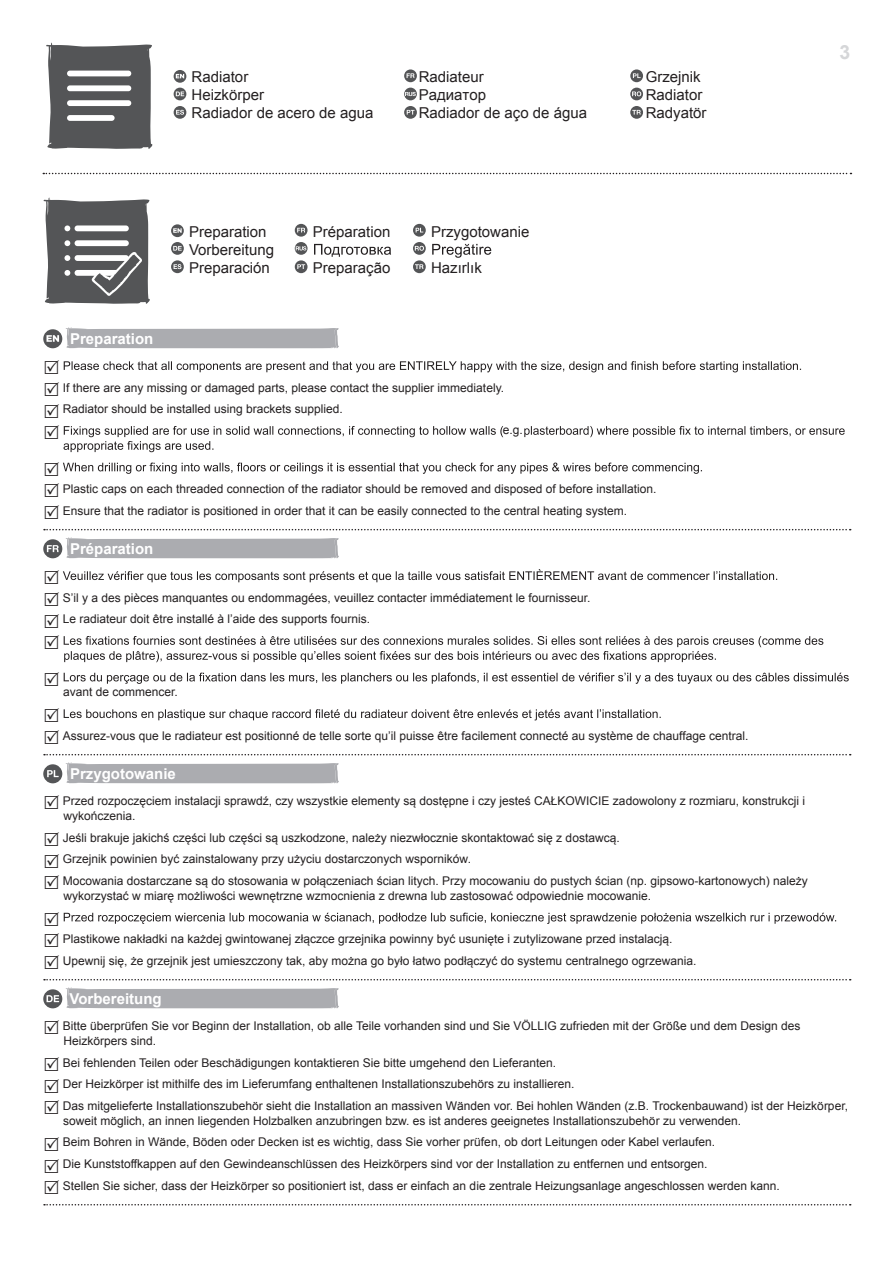
<style>
.page{position:relative;width:893px;height:1263px;background:#fff}
.page>*{position:absolute;margin:0;border:0;box-sizing:border-box;transform-origin:0 0}
.t1{font:700 19.5px "Arial";color:#d5d6d8}
.t2{font:15px/18.1px "Arial";color:#231f20}
.t3{font:700 15px "Arial";color:#fff}
.t4{font:12px/21.6px "Arial";color:#231f20}
</style>
<div class="page">
<svg style="left:314px;top:244px;width:77px;height:13px"></svg>
<svg style="left:432px;top:244px;width:59px;height:14px"></svg>
<svg style="left:413px;top:224px;width:13px;height:49px"></svg>
<svg style="left:295px;top:224px;width:13px;height:49px"></svg>
<svg style="left:171px;top:224px;width:13px;height:49px"></svg>
<svg style="left:43px;top:197px;width:107px;height:107px"></svg>
<svg style="left:44px;top:529px;width:807px;height:1px"></svg>
<svg style="left:44px;top:754px;width:807px;height:1px"></svg>
<svg style="left:44px;top:979px;width:807px;height:1px"></svg>
<svg style="left:44px;top:1204px;width:807px;height:1px"></svg>
<svg style="left:43px;top:327px;width:296px;height:21px;background:#b2b3b6"></svg>
<svg style="left:43px;top:537px;width:296px;height:21px;background:#b2b3b6"></svg>
<svg style="left:43px;top:762px;width:296px;height:21px;background:#b2b2b6"></svg>
<svg style="left:43px;top:987px;width:296px;height:21px;background:#b2b3b6"></svg>
<svg style="left:46px;top:43px;width:107px;height:106px;background:#656668"></svg>
<div style="left:67px;top:71px;width:64px;height:5px;background:#fff;border-radius:3px"></div>
<div style="left:67px;top:85px;width:64px;height:6px;background:#fff;border-radius:3px"></div>
<div style="left:67px;top:100px;width:64px;height:6px;background:#fff;border-radius:3px"></div>
<div style="left:67px;top:115px;width:48px;height:6px;background:#fff;border-radius:3px"></div>
<svg style="left:43px;top:173px;width:808px;height:1px"></svg>
<svg style="left:404px;top:106px;width:13px;height:13px"></svg>
<svg style="left:174px;top:106px;width:12px;height:13px"></svg>
<svg style="left:630px;top:88px;width:13px;height:12px"></svg>
<svg style="left:404px;top:88px;width:13px;height:12px"></svg>
<svg style="left:630px;top:106px;width:13px;height:13px"></svg>
<svg style="left:630px;top:69px;width:13px;height:13px"></svg>
<svg style="left:404px;top:69px;width:13px;height:13px"></svg>
<svg style="left:174px;top:70px;width:12px;height:30px"></svg>
<svg style="left:63px;top:361px;width:738px;height:12px"></svg>
<svg style="left:63px;top:426px;width:782px;height:26px"></svg>
<svg style="left:63px;top:462px;width:639px;height:12px"></svg>
<svg style="left:63px;top:569px;width:714px;height:14px"></svg>
<svg style="left:63px;top:636px;width:760px;height:26px"></svg>
<svg style="left:63px;top:672px;width:786px;height:12px"></svg>
<svg style="left:63px;top:709px;width:598px;height:12px"></svg>
<svg style="left:63px;top:912px;width:773px;height:12px"></svg>
<p class="t2" style="left:192px;top:68px;width:183px">Radiator<br>Heizkörper<br>Radiador de acero de agua</p>
<p class="t2" style="left:419px;top:68px;width:170px">Radiateur<br>Радиатор<br>Radiador de aço de água</p>
<p class="t2" style="left:646px;top:68px;width:62px">Grzejnik<br>Radiator<br>Radyatör</p>
<p class="t2" style="left:189px;top:222px;width:87px">Preparation<br>Vorbereitung<br>Preparación</p>
<p class="t2" style="left:313px;top:222px;width:79px">Préparation</p>
<p class="t2" style="left:313px;top:258px;width:79px">Preparação</p>
<p class="t2" style="left:431px;top:222px;width:100px">Przygotowanie</p>
<p class="t2" style="left:431px;top:258px;width:52px">Hazırlık</p>
<p class="t3" style="left:70px;top:329px;width:85px">Preparation</p>
<p class="t4" style="left:63px;top:377px;width:443px">If there are any missing or damaged parts, please contact the supplier immediately.<br>Radiator should be installed using brackets supplied.</p>
<p class="t4" style="left:503px;top:420px;width:22px">e.g.</p>
<p class="t4" style="left:63px;top:478px;width:595px">Plastic caps on each threaded connection of the radiator should be removed and disposed of before installation.<br>Ensure that the radiator is positioned in order that it can be easily connected to the central heating system.</p>
<p class="t3" style="left:70px;top:539px;width:85px">Préparation</p>
<p class="t4" style="left:63px;top:587px;width:529px">S’il y a des pièces manquantes ou endommagées, veuillez contacter immédiatement le fournisseur.<br>Le radiateur doit être installé à l’aide des supports fournis.</p>
<h1 class="t1" style="left:839px;top:39px;width:12px">3</h1>
<p class="t4" style="left:63px;top:681px;width:116px">avant de commencer.</p>
<p class="t4" style="left:63px;top:725px;width:687px">Assurez-vous que le radiateur est positionné de telle sorte qu’il puisse être facilement connecté au système de chauffage central.</p>
<p class="t3" style="left:70px;top:764px;width:107px">Przygotowanie</p>
<p class="t4" style="left:63px;top:793px;width:744px;line-height:15px">Przed rozpoczęciem instalacji sprawdź, czy wszystkie elementy są dostępne i czy jesteś CAŁKOWICIE zadowolony z rozmiaru, konstrukcji i wykończenia.</p>
<p class="t4" style="left:63px;top:827px;width:746px">Jeśli brakuje jakichś części lub części są uszkodzone, należy niezwłocznie skontaktować się z dostawcą.<br>Grzejnik powinien być zainstalowany przy użyciu dostarczonych wsporników.<br>Mocowania dostarczane są do stosowania w połączeniach ścian litych. Przy mocowaniu do pustych ścian (np. gipsowo-kartonowych) należy</p>
<p class="t4" style="left:64px;top:885px;width:589px">wykorzystać w miarę możliwości wewnętrzne wzmocnienia z drewna lub zastosować odpowiednie mocowanie.</p>
<p class="t4" style="left:63px;top:928px;width:635px">Plastikowe nakładki na każdej gwintowanej złączce grzejnika powinny być usunięte i zutylizowane przed instalacją.<br>Upewnij się, że grzejnik jest umieszczony tak, aby można go było łatwo podłączyć do systemu centralnego ogrzewania.</p>
<p class="t3" style="left:69px;top:989px;width:94px">Vorbereitung</p>
<p class="t4" style="left:63px;top:1018px;width:739px;line-height:15px">Bitte überprüfen Sie vor Beginn der Installation, ob alle Teile vorhanden sind und Sie VÖLLIG zufrieden mit der Größe und dem Design des<br>Heizkörpers sind.</p>
<p class="t4" style="left:63px;top:1052px;width:787px">Bei fehlenden Teilen oder Beschädigungen kontaktieren Sie bitte umgehend den Lieferanten.<br>Der Heizkörper ist mithilfe des im Lieferumfang enthaltenen Installationszubehörs zu installieren.<br>Das mitgelieferte Installationszubehör sieht die Installation an massiven Wänden vor. Bei hohlen Wänden (z.B. Trockenbauwand) ist der Heizkörper,</p>
<p class="t4" style="left:63px;top:1110px;width:718px">soweit möglich, an innen liegenden Holzbalken anzubringen bzw. es ist anderes geeignetes Installationszubehör zu verwenden.<br>Beim Bohren in Wände, Böden oder Decken ist es wichtig, dass Sie vorher prüfen, ob dort Leitungen oder Kabel verlaufen.<br>Die Kunststoffkappen auf den Gewindeanschlüssen des Heizkörpers sind vor der Installation zu entfernen und entsorgen.<br>Stellen Sie sicher, dass der Heizkörper so positioniert ist, dass er einfach an die zentrale Heizungsanlage angeschlossen werden kann.</p>
</div>
